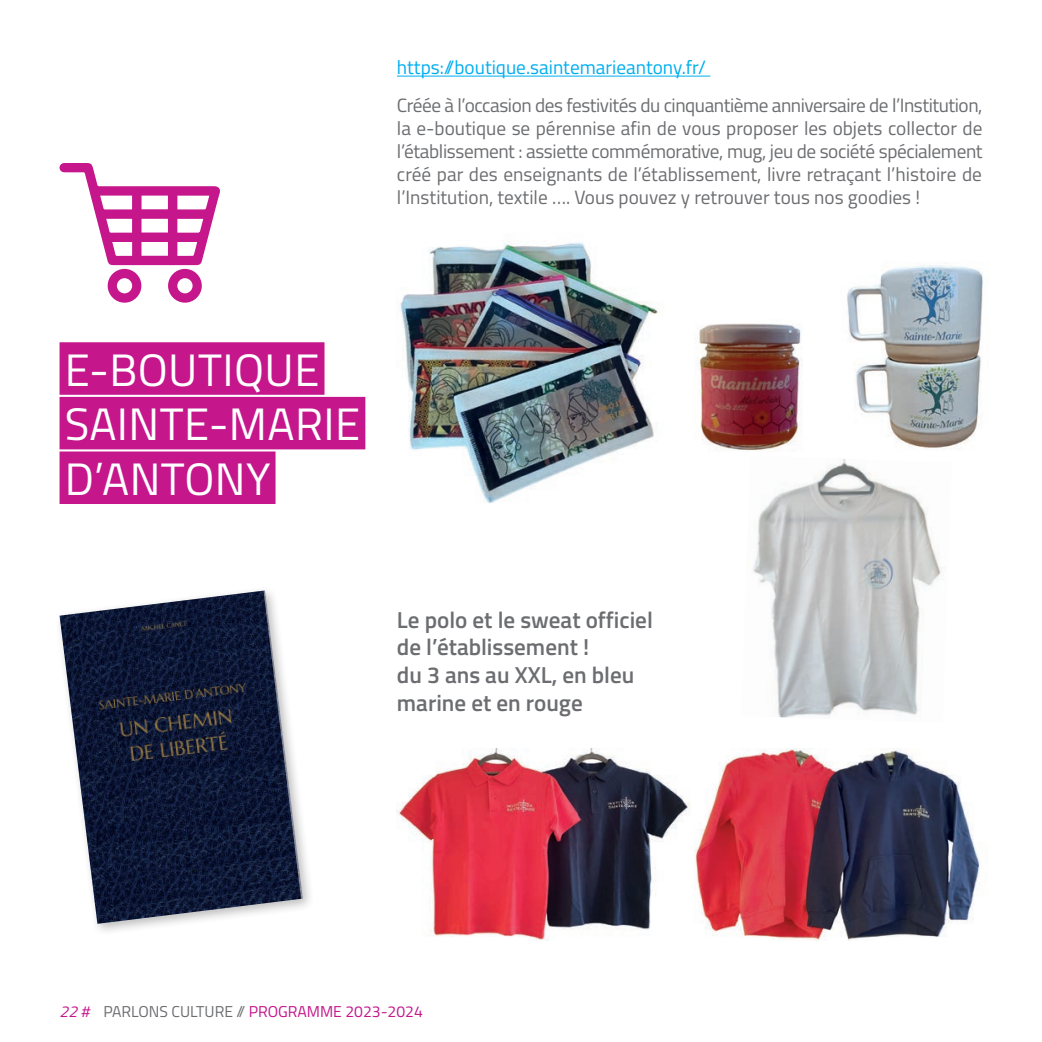
<style>
.page{position:relative;width:1042px;height:1042px;background:#fff}
.page>*{position:absolute;margin:0;border:0;box-sizing:border-box;transform-origin:0 0}
.t1{font:45.5px "Titillium";letter-spacing:.01em;color:#fff}
.t2{font:600 23.1px/27.7px "Titillium";color:#6c6d70}
.t3{font:19.25px/23.1px "Titillium";color:#6c6d70;text-align:justify}
.t4{font:19.25px "Titillium";color:#00aeef}
.t5{font:15.75px "Titillium";color:#c5168c}
.s1{font-style:italic}
.s2{color:#6c6d70}
</style>
<div class="page">
<div style="left:60px;top:342px;width:264px;height:53px;background:#c5168c"></div>
<div style="left:60px;top:397px;width:305px;height:52px;background:#c5168c"></div>
<div style="left:60px;top:451px;width:215px;height:53px;background:#c5168c"></div>
<hr style="left:397px;top:76px;width:313px;height:1px;background:#00aeef">
<svg style="left:59px;top:163px;width:161px;height:140px"></svg>
<img style="left:60px;top:590px;width:243px;height:334px">
<img style="left:397px;top:748px;width:293px;height:192px">
<img style="left:694px;top:748px;width:286px;height:192px">
<img style="left:399px;top:241px;width:260px;height:262px">
<img style="left:697px;top:323px;width:105px;height:128px">
<img style="left:847px;top:263px;width:136px;height:186px">
<img style="left:753px;top:459px;width:190px;height:259px">
<p class="t4" style="left:397px;top:53px;width:311px">https://boutique.saintemarieantony.fr/</p>
<p class="t3" style="left:397px;top:93px;width:587px">Créée à l’occasion des festivités du cinquantième anniversaire de l’Institution, la e-boutique se pérennise afin de vous proposer les objets collector de l’établissement : assiette commémorative, mug, jeu de société spécialement créé par des enseignants de l’établissement, livre retraçant l’histoire de l’Institution, textile …. Vous pouvez y retrouver tous nos goodies !</p>
<p class="t1" style="left:65px;top:336px;width:256px">E-BOUTIQUE</p>
<p class="t1" style="left:65px;top:391px;width:297px">SAINTE-MARIE</p>
<p class="t1" style="left:65px;top:446px;width:207px">D’ANTONY</p>
<p class="t2" style="left:397px;top:604px;width:257px">Le polo et le sweat officiel de l’établissement !<br>du 3 ans au XXL, en bleu marine et en rouge</p>
<p class="t5" style="left:60px;top:1000px;width:365px"><span class="s1">22 #</span> <span class="s2">PARLONS CULTURE //</span> PROGRAMME 2023-2024</p>
</div>
